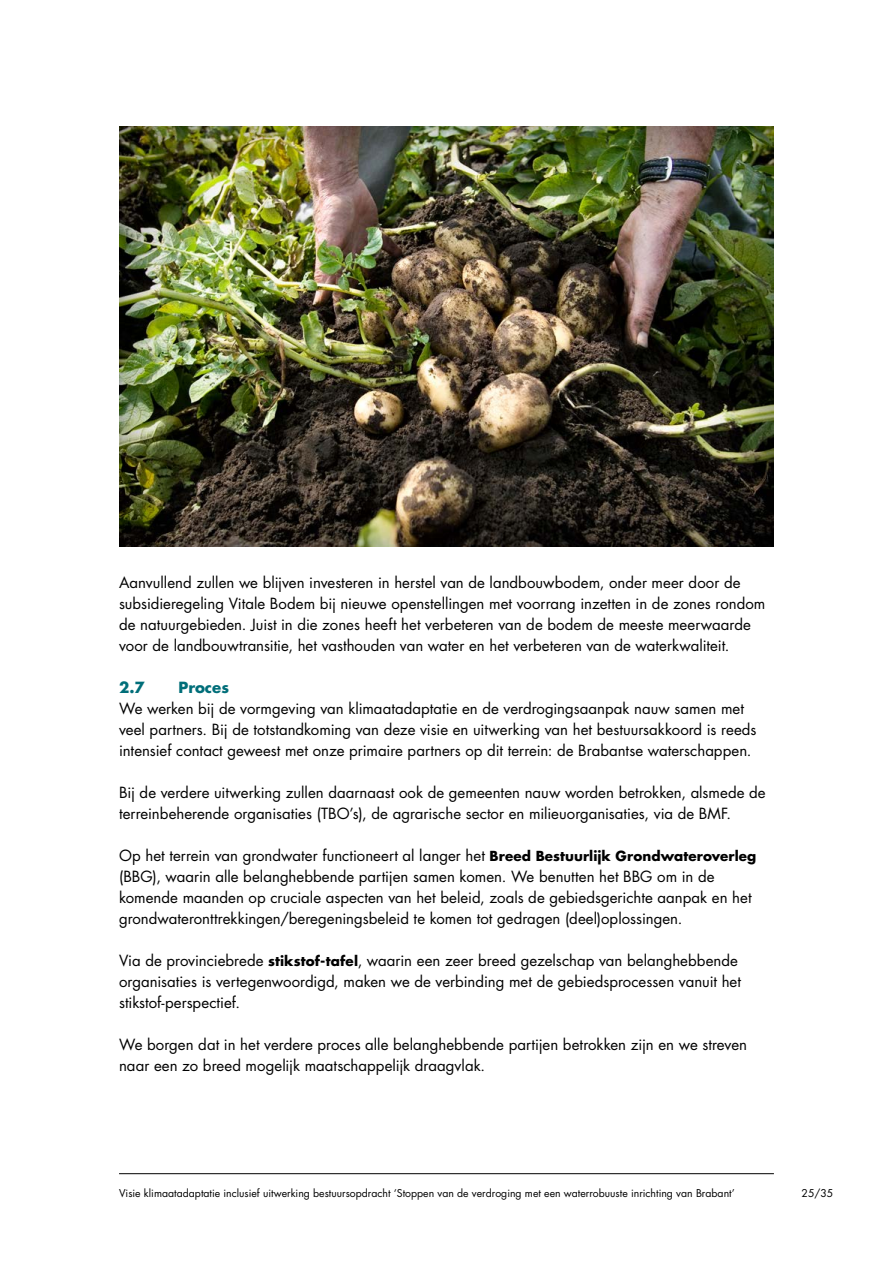
<style>
.page{position:relative;width:893px;height:1263px;background:#fff}
.page>*{position:absolute;margin:0;border:0;box-sizing:border-box;transform-origin:0 0}
.t1{font:15px/21px "Futura Std";color:#000}
.t2{font:700 15px "Futura Std";color:#006e79}
.t3{font:10.5px "Futura Std";color:#000}
.s1{font-weight:700;font-size:13.5px}
</style>
<div class="page">
<hr style="left:119px;top:1173px;width:655px;height:1px;background:#000">
<img style="left:119px;top:126px;width:655px;height:420px">
<p class="t1" style="left:119px;top:572px;width:648px">Aanvullend zullen we blijven investeren in herstel van de landbouwbodem, onder meer door de subsidieregeling Vitale Bodem bij nieuwe openstellingen met voorrang inzetten in de zones rondom de natuurgebieden. Juist in die zones heeft het verbeteren van de bodem de meeste meerwaarde voor de landbouwtransitie, het vasthouden van water en het verbeteren van de waterkwaliteit.</p>
<p class="t2" style="left:119px;top:678px;width:27px">2.7</p>
<p class="t2" style="left:179px;top:678px;width:52px">Proces</p>
<p class="t1" style="left:119px;top:698px;width:639px">We werken bij de vormgeving van klimaatadaptatie en de verdrogingsaanpak nauw samen met veel partners. Bij de totstandkoming van deze visie en uitwerking van het bestuursakkoord is reeds intensief contact geweest met onze primaire partners op dit terrein: de Brabantse waterschappen.</p>
<p class="t1" style="left:119px;top:782px;width:648px">Bij de verdere uitwerking zullen daarnaast ook de gemeenten nauw worden betrokken, alsmede de terreinbeherende organisaties (TBO’s), de agrarische sector en milieuorganisaties, via de BMF.</p>
<p class="t1" style="left:119px;top:845px;width:639px">Op het terrein van grondwater functioneert al langer het <span class="s1">Breed Bestuurlijk Grondwateroverleg </span>(BBG), waarin alle belanghebbende partijen samen komen. We benutten het BBG om in de komende maanden op cruciale aspecten van het beleid, zoals de gebiedsgerichte aanpak en het grondwateronttrekkingen/beregeningsbeleid te komen tot gedragen (deel)oplossingen.</p>
<p class="t1" style="left:119px;top:950px;width:623px">Via de provinciebrede <span class="s1">stikstof-tafel</span>, waarin een zeer breed gezelschap van belanghebbende organisaties is vertegenwoordigd, maken we de verbinding met de gebiedsprocessen vanuit het stikstof-perspectief.</p>
<p class="t1" style="left:119px;top:1034px;width:630px">We borgen dat in het verdere proces alle belanghebbende partijen betrokken zijn en we streven naar een zo breed mogelijk maatschappelijk draagvlak.</p>
<p class="t3" style="left:119px;top:1187px;width:617px">Visie klimaatadaptatie inclusief uitwerking bestuursopdracht ‘Stoppen van de verdroging met een waterrobuuste inrichting van Brabant’</p>
<p class="t3" style="left:802px;top:1187px;width:33px">25/35</p>
</div>
